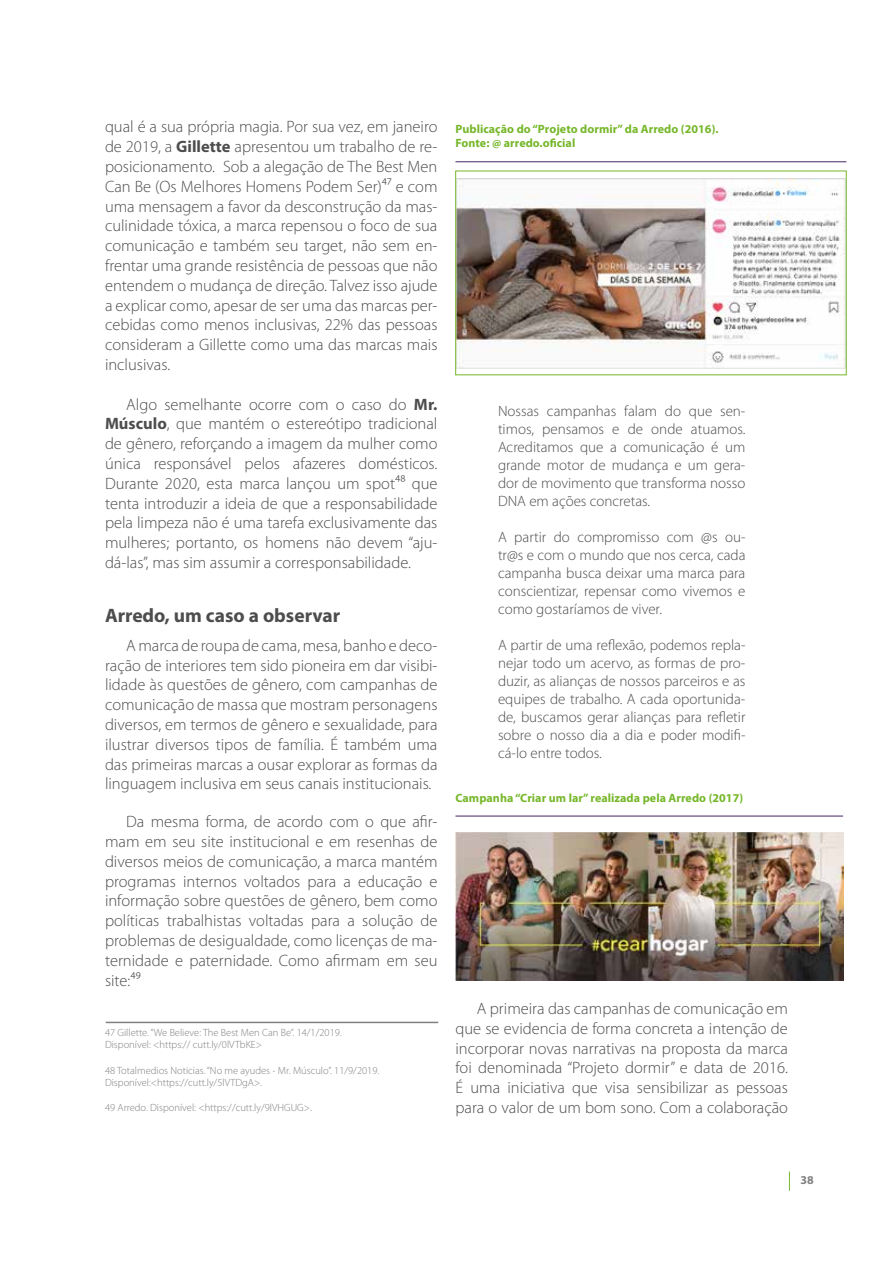
<style>
.page{position:relative;width:893px;height:1263px;background:#fff}
.page>*{position:absolute;margin:0;border:0;box-sizing:border-box;transform-origin:0 0}
.t1{font:700 19.5px "Myriad Pro";color:#4d4d4d}
.t2{font:300 16.5px/19.8px "Myriad Pro";color:#4d4d4d;text-align:justify}
.t3{font:300 15px/18px "Myriad Pro";color:#4d4d4d;text-align:justify}
.t4{font:700 12px/14.4px "Myriad Pro";letter-spacing:.005em;color:#76b72a}
.t5{font:700 12px "Myriad Pro";color:#808080}
.t6{font:300 10.5px/12.6px "Myriad Pro";color:#808080}
.s1{font-weight:700}
</style>
<div class="page">
<svg style="left:789px;top:1171px;width:1px;height:20px"></svg>
<img style="left:457px;top:179px;width:387px;height:189px">
<hr style="left:455px;top:161px;width:391px;height:1px;background:#482361">
<hr style="left:455px;top:816px;width:388px;height:1px;background:#482361">
<img style="left:455px;top:833px;width:388px;height:147px">
<hr style="left:106px;top:1022px;width:332px;height:1px;background:#808080">
<p class="t2" style="left:105px;top:117px;width:334px">qual é a sua própria magia. Por sua vez, em janeiro de 2019, a <span class="s1">Gillette</span> apresentou um trabalho de re&shy;posicionamento. Sob a alegação de The Best Men Can Be (Os Melhores Homens Podem Ser)⁴⁷ e com uma mensagem a favor da desconstrução da mas&shy;culinidade tóxica, a marca repensou o foco de sua comunicação e também seu target, não sem en&shy;frentar uma grande resistência de pessoas que não entendem o mudança de direção. Talvez isso ajude a explicar como, apesar de ser uma das marcas per&shy;cebidas como menos inclusivas, 22% das pessoas consideram a Gillette como uma das marcas mais inclusivas.</p>
<p class="t2" style="left:105px;top:394px;width:334px;text-indent:21px">Algo semelhante ocorre com o caso do <span class="s1">Mr.<br>Músculo</span>, que mantém o estereótipo tradicional de gênero, reforçando a imagem da mulher como única responsável pelos afazeres domésticos.<br>Durante 2020, esta marca lançou um spot⁴⁸ que tenta introduzir a ideia de que a responsabilidade pela limpeza não é uma tarefa exclusivamente das mulheres; portanto, os homens não devem “aju&shy;dá-las”, mas sim assumir a corresponsabilidade.</p>
<p class="t1" style="left:105px;top:603px;width:237px">Arredo, um caso a observar</p>
<p class="t2" style="left:105px;top:636px;width:334px;text-indent:21px">A marca de roupa de cama, mesa, banho e deco&shy;ração de interiores tem sido pioneira em dar visibi&shy;lidade às questões de gênero, com campanhas de comunicação de massa que mostram personagens diversos, em termos de gênero e sexualidade, para ilustrar diversos tipos de família. É também uma das primeiras marcas a ousar explorar as formas da linguagem inclusiva em seus canais institucionais.</p>
<p class="t2" style="left:105px;top:812px;width:334px;text-indent:21px">Da mesma forma, de acordo com o que afir&shy;mam em seu site institucional e em resenhas de diversos meios de comunicação, a marca mantém programas internos voltados para a educação e informação sobre questões de gênero, bem como políticas trabalhistas voltadas para a solução de problemas de desigualdade, como licenças de ma&shy;ternidade e paternidade. Como afirmam em seu site:⁴⁹</p>
<p class="t6" style="left:105px;top:1026px;width:238px">47 Gillette. “We Believe: The Best Men Can Be”. 14/1/2019.<br>Disponível: &lt;https:// cutt.ly/0lVTbKE&gt;</p>
<p class="t6" style="left:105px;top:1064px;width:276px">48 Totalmedios Noticias. “No me ayudes - Mr. Músculo”. 11/9/2019.<br>Disponível:&lt;https://cutt.ly/5lVTDgA&gt;.</p>
<p class="t6" style="left:105px;top:1102px;width:208px">49 Arredo. Disponível: &lt;https://cutt.ly/9lVHGUG&gt;.</p>
<p class="t4" style="left:455px;top:121px;width:265px">Publicação do “Projeto dormir” da Arredo (2016).<br>Fonte: @ arredo.oficial</p>
<p class="t3" style="left:498px;top:403px;width:249px">Nossas campanhas falam do que sen&shy;timos, pensamos e de onde atuamos.<br>Acreditamos que a comunicação é um grande motor de mudança e um gera&shy;dor de movimento que transforma nosso DNA em ações concretas.</p>
<p class="t3" style="left:498px;top:529px;width:249px">A partir do compromisso com @s ou&shy;tr@s e com o mundo que nos cerca, cada campanha busca deixar uma marca para conscientizar, repensar como vivemos e como gostaríamos de viver.</p>
<p class="t3" style="left:498px;top:637px;width:249px">A partir de uma reflexão, podemos repla&shy;nejar todo um acervo, as formas de pro&shy;duzir, as alianças de nossos parceiros e as equipes de trabalho. A cada oportunida&shy;de, buscamos gerar alianças para refletir sobre o nosso dia a dia e poder modifi&shy;cá-lo entre todos.</p>
<p class="t4" style="left:455px;top:790px;width:289px">Campanha “Criar um lar” realizada pela Arredo (2017)</p>
<p class="t2" style="left:455px;top:999px;width:334px;text-indent:21px">A primeira das campanhas de comunicação em que se evidencia de forma concreta a intenção de incorporar novas narrativas na proposta da marca foi denominada “Projeto dormir” e data de 2016.<br>É uma iniciativa que visa sensibilizar as pessoas para o valor de um bom sono. Com a colaboração</p>
<p class="t5" style="left:801px;top:1172px;width:15px">38</p>
</div>
